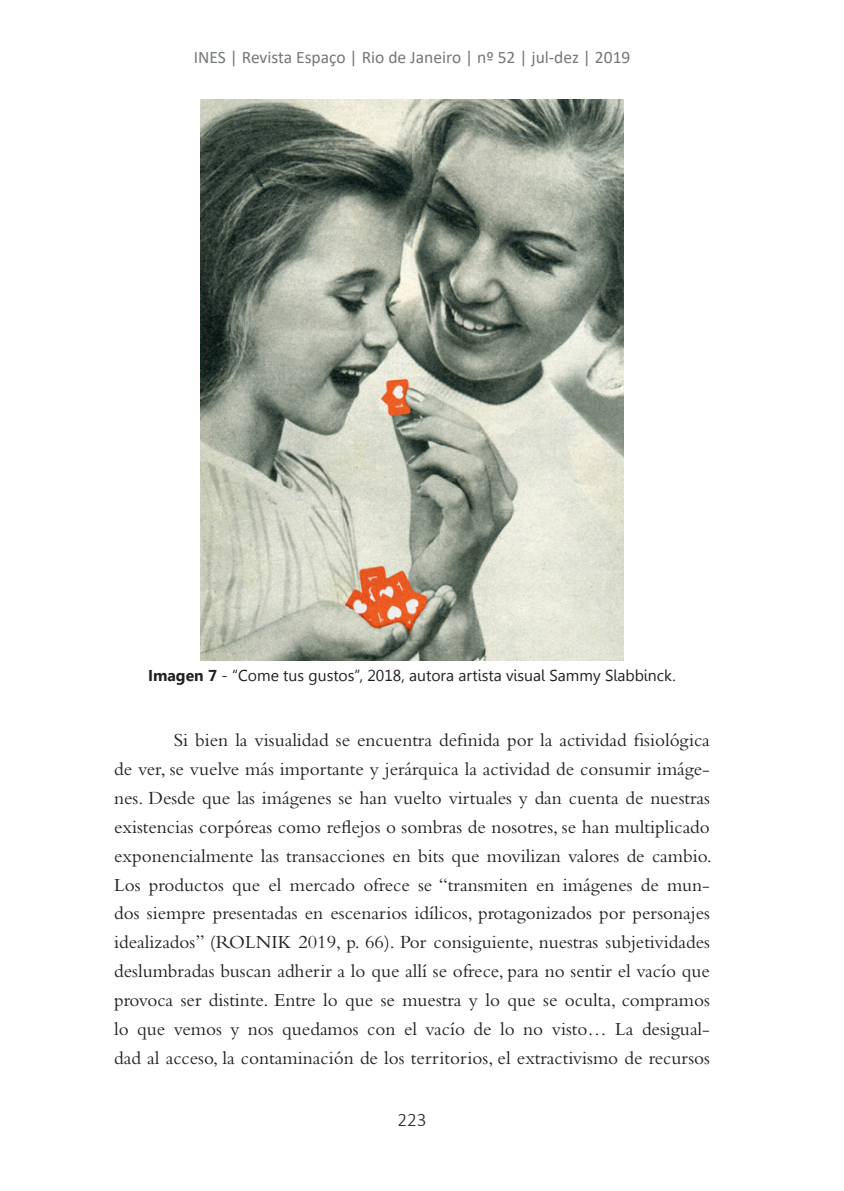
<style>
.page{position:relative;width:844px;height:1191px;background:#fff}
.page>*{position:absolute;margin:0;border:0;box-sizing:border-box;transform-origin:0 0}
.TEXTO{font:19.25px/28.9px "Bembo Std";color:#231f20;text-align:justify}
.t1{font:300 19.25px "Calibri";color:#231f20}
.t2{font:17.5px "Calibri";color:#74787a}
.legenda{font:15.75px "Gisha";color:#231f20}
.s1{font-weight:700}
</style>
<div class="page">
<img style="left:201px;top:99px;width:422px;height:561px">
<p class="t2" style="left:194px;top:45px;width:438px">INES | Revista Espaço | Rio de Janeiro | nº 52 | jul-dez | 2019</p>
<p class="legenda" style="left:148px;top:667px;width:529px"><span class="s1">Imagen 7</span> - “Come tus gustos”, 2018, autora artista visual Sammy Slabbinck.</p>
<p class="TEXTO" style="left:114px;top:725px;width:599px;text-indent:60px">Si bien la visualidad se encuentra definida por la actividad fisiológica de ver, se vuelve más importante y jerárquica la actividad de consumir imáge&shy;nes. Desde que las imágenes se han vuelto virtuales y dan cuenta de nuestras existencias corpóreas como reflejos o sombras de nosotres, se han multiplicado exponencialmente las transacciones en bits que movilizan valores de cambio.<br>Los productos que el mercado ofrece se “transmiten en imágenes de mun&shy;dos siempre presentadas en escenarios idílicos, protagonizados por personajes idealizados” (ROLNIK 2019, p. 66). Por consiguiente, nuestras subjetividades deslumbradas buscan adherir a lo que allí se ofrece, para no sentir el vacío que provoca ser distinte. Entre lo que se muestra y lo que se oculta, compramos lo que vemos y nos quedamos con el vacío de lo no visto… La desigual&shy;dad al acceso, la contaminación de los territorios, el extractivismo de recursos</p>
<p class="t1" style="left:397px;top:1107px;width:31px">223</p>
</div>
